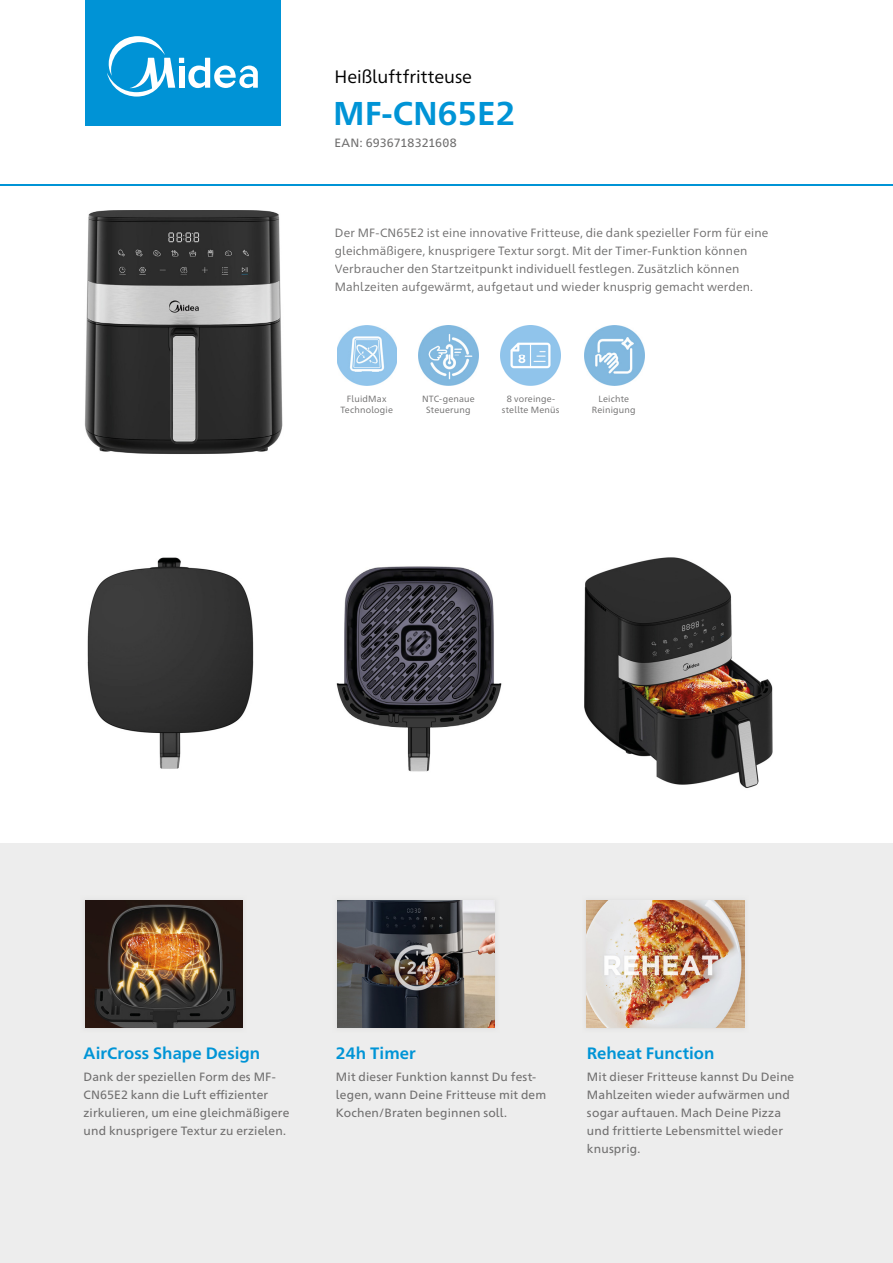
<style>
.page{position:relative;width:893px;height:1263px;background:#fff}
.page>*{position:absolute;margin:0;border:0;box-sizing:border-box;transform-origin:0 0}
.t1{font:700 33px "Frutiger Neue 1450 Pro";color:#0094d6}
.t2{font:18px "Frutiger Neue 1450 Pro";color:#000}
.t3{font:700 16.5px "Frutiger Neue 1450 Pro";color:#0094d6}
.t4{font:12px/18px "Frutiger Neue 1450 Pro";letter-spacing:.015em;color:#706f6f}
.t5{font:12px/18px "Frutiger Neue 1450 Pro";letter-spacing:.015em;color:#706f6f}
.t6{font:9px/10.8px "Frutiger Neue 1450 Pro";letter-spacing:.02em;color:#706f6f;text-align:center}
</style>
<div class="page">
<div style="left:85px;top:0;width:196px;height:125px;background:#0093d6"></div>
<svg style="left:107px;top:36px;width:151px;height:61px"></svg>
<hr style="left:0;top:184px;width:893px;height:2px;background:#0094d6">
<div style="left:0;top:844px;width:893px;height:419px;background:#ededed"></div>
<img style="left:85px;top:900px;width:157px;height:128px">
<img style="left:587px;top:900px;width:157px;height:128px">
<img style="left:84px;top:210px;width:199px;height:244px">
<img style="left:336px;top:566px;width:166px;height:206px">
<img style="left:87px;top:557px;width:167px;height:212px">
<img style="left:584px;top:557px;width:189px;height:231px">
<img style="left:337px;top:326px;width:60px;height:59px">
<img style="left:495px;top:903px;width:1px;height:122px">
<img style="left:337px;top:900px;width:158px;height:128px">
<img style="left:501px;top:326px;width:59px;height:60px">
<img style="left:419px;top:326px;width:59px;height:60px">
<img style="left:585px;top:326px;width:59px;height:60px">
<h2 class="t2" style="left:334px;top:63px;width:139px">Heißluftfritteuse</h2>
<h1 class="t1" style="left:333px;top:89px;width:184px">MF-CN65E2</h1>
<p class="t4" style="left:334px;top:133px;width:124px">EAN: 6936718321608</p>
<p class="t5" style="left:335px;top:223px;width:435px">Der MF-CN65E2 ist eine innovative Fritteuse, die dank spezieller Form für eine gleichmäßigere, knusprigere Textur sorgt. Mit der Timer-Funktion können Verbraucher den Startzeitpunkt individuell festlegen. Zusätzlich können Mahlzeiten aufgewärmt, aufgetaut und wieder knusprig gemacht werden.</p>
<p class="t6" style="left:340px;top:393px;width:54px">FluidMax<br>Technologie</p>
<p class="t6" style="left:502px;top:393px;width:59px">8 voreinge&shy;stellte Menüs</p>
<p class="t6" style="left:422px;top:393px;width:54px">NTC-genaue<br>Steuerung</p>
<p class="t6" style="left:592px;top:393px;width:45px">Leichte<br>Reinigung</p>
<h3 class="t3" style="left:84px;top:1041px;width:178px">AirCross Shape Design</h3>
<p class="t4" style="left:84px;top:1067px;width:207px">Dank der speziellen Form des MF-CN65E2 kann die Luft effizienter zirkulieren, um eine gleichmäßigere und knusprigere Textur zu erzielen.</p>
<h3 class="t3" style="left:336px;top:1041px;width:81px">24h Timer</h3>
<p class="t4" style="left:336px;top:1067px;width:212px">Mit dieser Funktion kannst Du fest&shy;legen, wann Deine Fritteuse mit dem<br>Kochen/Braten beginnen soll.</p>
<h3 class="t3" style="left:587px;top:1041px;width:129px">Reheat Function</h3>
<p class="t4" style="left:587px;top:1067px;width:209px">Mit dieser Fritteuse kannst Du Deine<br>Mahlzeiten wieder aufwärmen und sogar auftauen. Mach Deine Pizza und frittierte Lebensmittel wieder knusprig.</p>
</div>
